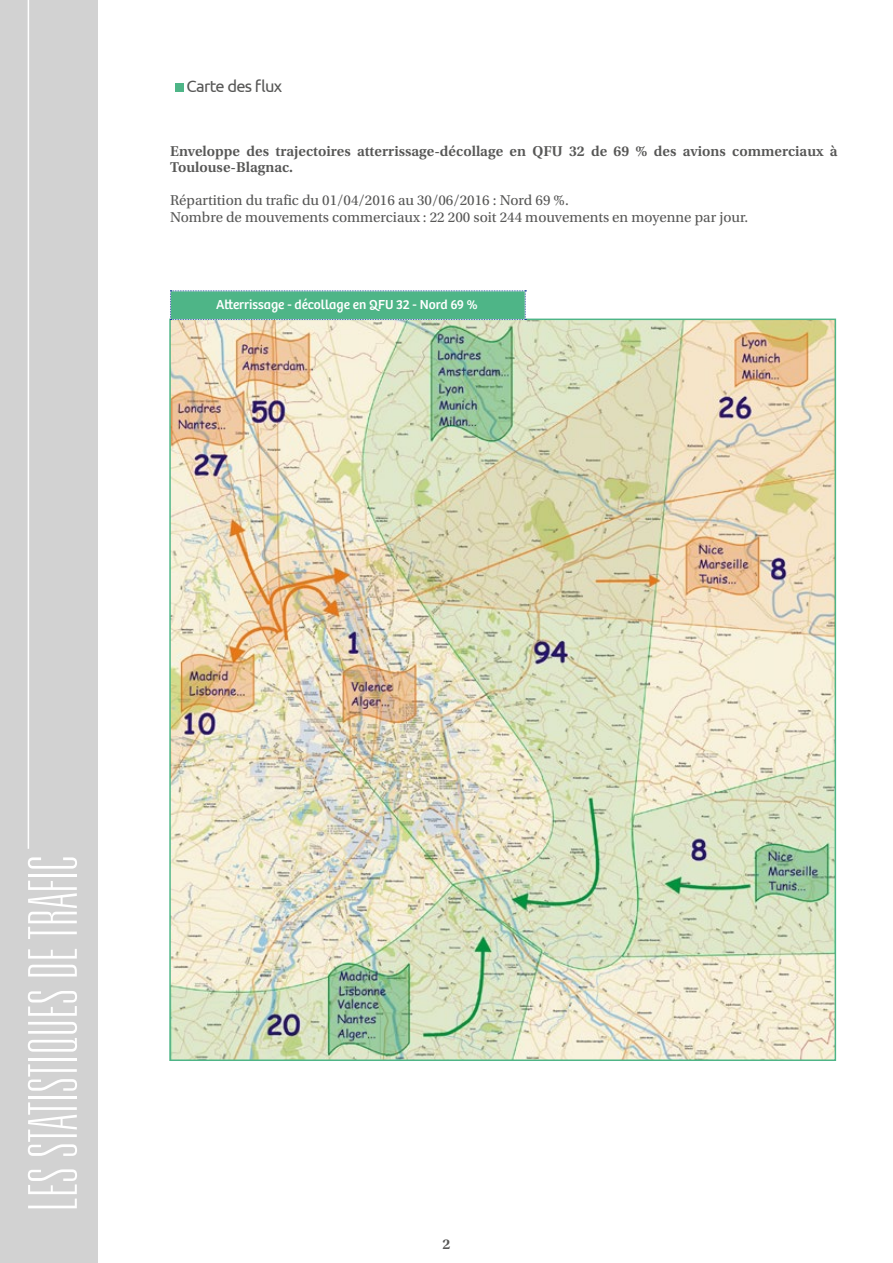
<style>
.page{position:relative;width:893px;height:1263px;background:#fff}
.page>*{position:absolute;margin:0;border:0;box-sizing:border-box;transform-origin:0 0}
.t1{font:100 ultra-condensed 67.5px "Univers LT Std";letter-spacing:.025em;color:#fff}
.t2{font:16.5px "Ubuntu";letter-spacing:-.04em;color:#575756}
.t3{font:15px/16.5px "Utopia Std";color:#575756}
.t4{font:600 15px/16.5px "Utopia Std";color:#575756}
.t5{font:13.5px "Bree";color:#fff}
</style>
<div class="page">
<div style="left:0;top:0;width:98px;height:1263px;background:#d2d2d2"></div>
<hr style="left:28px;top:0;width:1px;height:849px;background:#fff">
<img style="left:172px;top:322px;width:661px;height:736px">
<svg style="left:170px;top:290px;width:356px;height:30px;background:#55b58e"></svg>
<div style="left:176px;top:84px;width:8px;height:8px;background:#4eb587"></div>
<p class="t2" style="left:187px;top:76px;width:97px">Carte des flux</p>
<p class="t4" style="left:170px;top:143px;width:669px">Enveloppe des trajectoires atterrissage-décollage en QFU 32 de 69 % des avions commerciaux à<br>Toulouse-Blagnac.</p>
<p class="t3" style="left:170px;top:192px;width:579px">Répartition du trafic du 01/04/2016 au 30/06/2016 : Nord 69 %.<br>Nombre de mouvements commerciaux : 22 200 soit 244 mouvements en moyenne par jour.</p>
<p class="t5" style="left:216px;top:297px;width:263px">Atterrissage - décollage en QFU 32 - Nord 69 %</p>
<h1 class="t1" style="left:19px;top:1210px;width:356px;rotate:-90deg">LES STATISTIQUES DE TRAFIC</h1>
<p class="t4" style="left:443px;top:1235px;width:9px">2</p>
</div>
